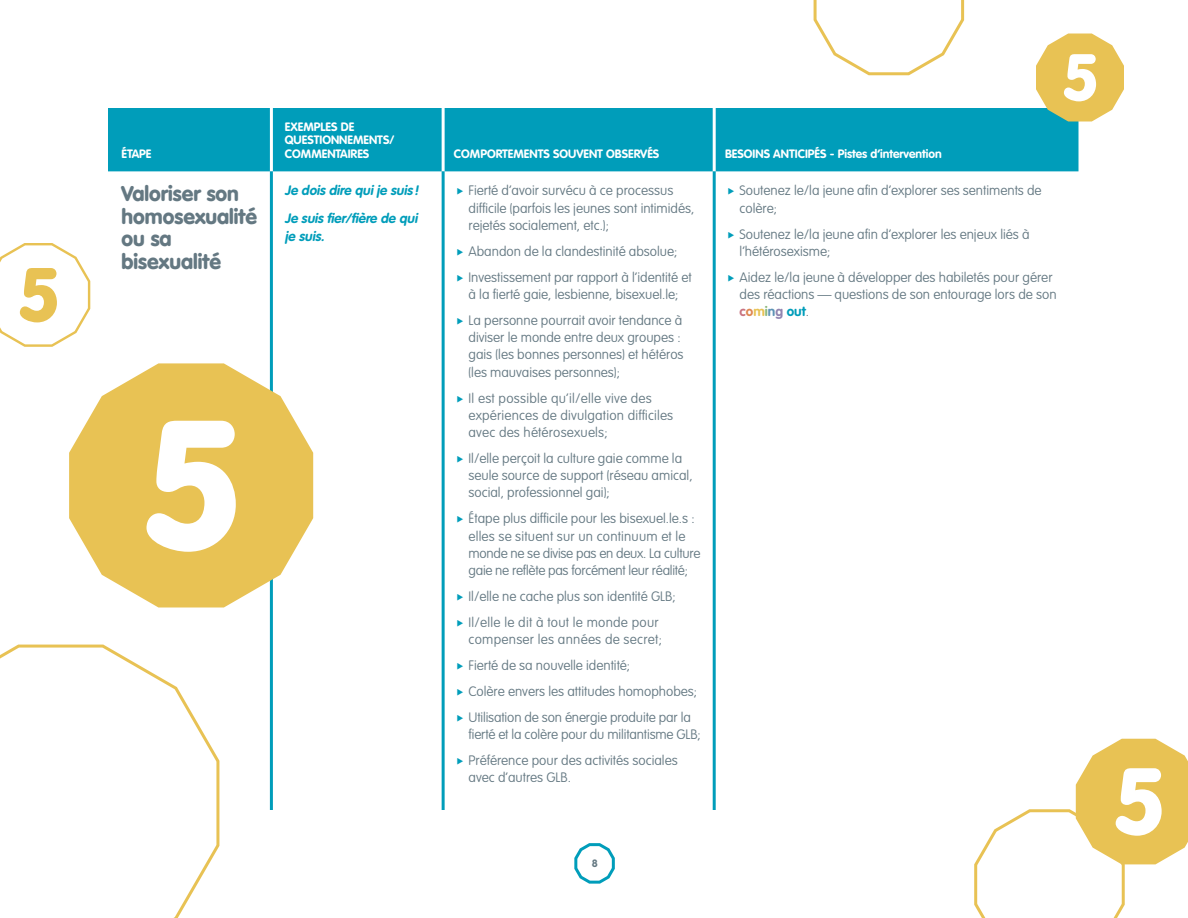
<style>
.page{position:relative;width:1188px;height:918px;background:#fff}
.page>*{position:absolute;margin:0;border:0;box-sizing:border-box;transform-origin:0 0}
.t1{font:900 180px "VAG Rounded";color:#fff}
.t2{font:900 92.7px "VAG Rounded";color:#fff}
.t3{font:900 74.7px "VAG Rounded";color:#e8c254}
.t4{font:900 64.95px "VAG Rounded";color:#fff}
.t5{font:900 21px/22.5px "VAG Rounded";color:#647882}
.t6{font:100 13.5px/17.2px "VAG Rounded";color:#647882}
.t7{font:100 13.5px/17.2px "VAG Rounded";letter-spacing:-.02em;color:#647882}
.t8{font:italic 700 13.5px/28px "VAG Rounded";color:#009dba}
.t9{font:700 12px/13.5px "VAG Rounded";color:#fff}
.t10{font:700 10.5px "VAG Rounded";color:#647882}
.s1{font-weight:700;color:#c97481}
.s2{font-weight:700;color:#df8751}
.s3{font-weight:700;color:#e8c254}
.s4{font-weight:700;color:#89b679}
.s5{font-weight:700;color:#5d93b5}
.s6{font-weight:700;color:#9185b0}
.s7{font-weight:700;color:#009dba}
</style>
<div class="page">
<svg style="left:574px;top:843px;width:41px;height:41px"></svg>
<div style="left:108px;top:108px;width:970px;height:63px;background:#009dba"></div>
<hr style="left:270px;top:108px;width:3px;height:63px;background:#fff">
<hr style="left:442px;top:108px;width:3px;height:63px;background:#fff">
<hr style="left:713px;top:108px;width:3px;height:63px;background:#fff">
<hr style="left:270px;top:171px;width:3px;height:639px;background:#009dba">
<hr style="left:442px;top:171px;width:3px;height:639px;background:#009dba">
<hr style="left:713px;top:171px;width:3px;height:639px;background:#009dba">
<svg style="left:69px;top:363px;width:244px;height:245px;fill:#e8c254"></svg>
<svg style="left:0;top:644px;width:220px;height:274px"></svg>
<svg style="left:813px;top:0;width:152px;height:76px"></svg>
<svg style="left:974px;top:739px;width:214px;height:179px"></svg>
<svg style="left:0;top:243px;width:91px;height:104px"></svg>
<svg style="left:1036px;top:34px;width:88px;height:88px;background:#e2ca73"></svg>
<h3 class="t3" style="left:20px;top:250px;width:39px">5</h3>
<p class="t9" style="left:122px;top:147px;width:32px">ÉTAPE</p>
<p class="t9" style="left:285px;top:120px;width:111px">EXEMPLES DE<br>QUESTIONNEMENTS/<br>COMMENTAIRES</p>
<h3 class="t5" style="left:122px;top:182px;width:137px">Valoriser son homosexualité ou sa bisexualité</h3>
<p class="t8" style="left:285px;top:177px;width:138px">Je dois dire qui je suis !<br>Je suis fier/fière de qui</p>
<p class="t8" style="left:285px;top:222px;width:44px">je suis.</p>
<h1 class="t1" style="left:146px;top:377px;width:91px">5</h1>
<h3 class="t4" style="left:1064px;top:38px;width:34px">5</h3>
<p class="t9" style="left:454px;top:147px;width:207px">COMPORTEMENTS SOUVENT OBSERVÉS</p>
<p class="t9" style="left:725px;top:147px;width:218px">BESOINS ANTICIPÉS - Pistes d’intervention</p>
<p class="t6" style="left:469px;top:182px;width:227px">Fierté d’avoir survécu à ce processus difficile (parfois les jeunes sont intimidés, rejetés socialement, etc.);</p>
<p class="t6" style="left:469px;top:238px;width:225px;line-height:26px">Abandon de la clandestinité absolue;<br>Investissement par rapport à l’identité et</p>
<p class="t6" style="left:469px;top:281px;width:215px;line-height:26px">à la fierté gaie, lesbienne, bisexuel.le;<br>La personne pourrait avoir tendance à</p>
<p class="t6" style="left:469px;top:329px;width:217px">diviser le monde entre deux groupes : gais (les bonnes personnes) et hétéros (les mauvaises personnes);</p>
<p class="t6" style="left:469px;top:389px;width:206px">Il est possible qu’il/elle vive des expériences de divulgation difficiles avec des hétérosexuels;</p>
<p class="t6" style="left:469px;top:450px;width:226px">Il/elle perçoit la culture gaie comme la seule source de support (réseau amical, social, professionnel gai);</p>
<p class="t7" style="left:469px;top:510px;width:233px">Étape plus difficile pour les bisexuel.le.s : elles se situent sur un continuum et le monde ne se divise pas en deux. La culture gaie ne reflète pas forcément leur réalité;</p>
<p class="t6" style="left:469px;top:583px;width:209px;line-height:26px">Il/elle ne cache plus son identité GLB;<br>Il/elle le dit à tout le monde pour</p>
<p class="t6" style="left:469px;top:626px;width:230px;line-height:26px">compenser les années de secret;<br>Fierté de sa nouvelle identité;<br>Colère envers les attitudes homophobes; Utilisation de son énergie produite par la</p>
<p class="t6" style="left:469px;top:721px;width:234px;line-height:26px">fierté et la colère pour du militantisme GLB;<br>Préférence pour des activités sociales</p>
<p class="t6" style="left:469px;top:769px;width:104px">avec d’autres GLB.</p>
<p class="t6" style="left:740px;top:182px;width:304px">Soutenez le/la jeune afin d’explorer ses sentiments de colère;</p>
<p class="t6" style="left:740px;top:225px;width:292px">Soutenez le/la jeune afin d’explorer les enjeux liés à l’hétérosexisme;</p>
<p class="t6" style="left:740px;top:268px;width:319px">Aidez le/la jeune à développer des habiletés pour gérer des réactions — questions de son entourage lors de son <span class="s1">c</span><span class="s2">o</span><span class="s3">m</span><span class="s4">i</span><span class="s5">n</span><span class="s6">g</span> <span class="s7">out</span>.</p>
<p class="t10" style="left:592px;top:857px;width:8px">8</p>
<h2 class="t2" style="left:1115px;top:746px;width:48px">5</h2>
</div>
